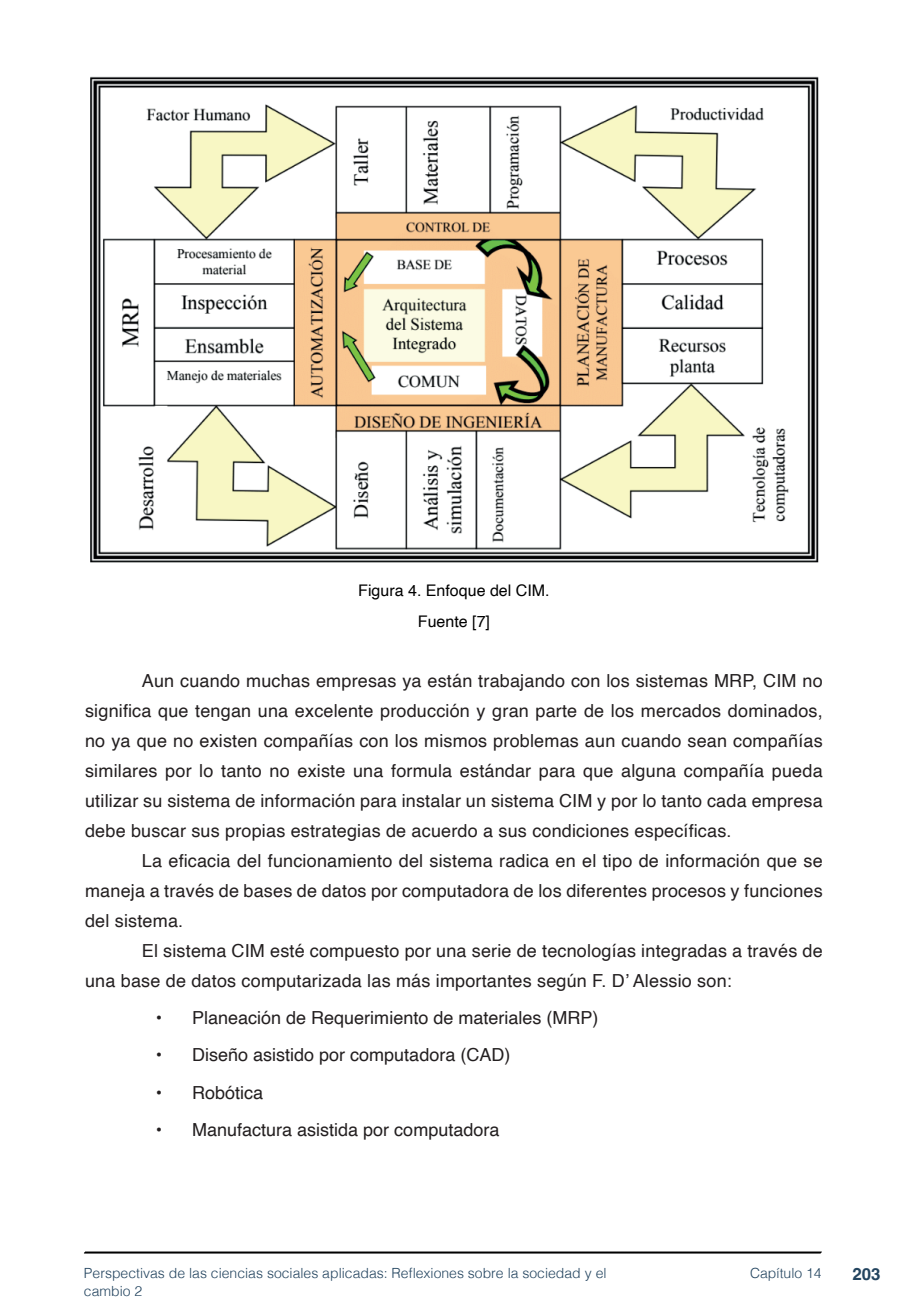
<style>
.page{position:relative;width:908px;height:1304px;background:#fff}
.page>*{position:absolute;margin:0;border:0;box-sizing:border-box;transform-origin:0 0}
.txt{font:18px/30px "Helvetica";letter-spacing:.01em;color:#231f20;text-align:justify}
.t1{font:700 16.8px "Helvetica";color:#23445f}
.imagens_graf_tab{font:16px "Helvetica";color:#000}
.t2{font:300 14px/18px "Helvetica";color:#23445f}
</style>
<div class="page">
<svg style="left:84px;top:1251px;width:737px;height:3px;background:#515151"></svg>
<img style="left:90px;top:76px;width:729px;height:487px">
<p class="imagens_graf_tab" style="left:358px;top:578px;width:193px">Figura 4. Enfoque del CIM.</p>
<p class="imagens_graf_tab" style="left:418px;top:609px;width:74px">Fuente [7]</p>
<p class="txt" style="left:85px;top:666px;width:738px;text-indent:57px">Aun cuando muchas empresas ya están trabajando con los sistemas MRP, CIM no significa que tengan una excelente producción y gran parte de los mercados dominados, no ya que no existen compañías con los mismos problemas aun cuando sean compañías similares por lo tanto no existe una formula estándar para que alguna compañía pueda utilizar su sistema de información para instalar un sistema CIM y por lo tanto cada empresa debe buscar sus propias estrategias de acuerdo a sus condiciones específicas.</p>
<p class="txt" style="left:85px;top:846px;width:738px;text-indent:57px">La eficacia del funcionamiento del sistema radica en el tipo de información que se maneja a través de bases de datos por computadora de los diferentes procesos y funciones del sistema.</p>
<p class="txt" style="left:85px;top:936px;width:738px;text-indent:57px">El sistema CIM esté compuesto por una serie de tecnologías integradas a través de una base de datos computarizada las más importantes según F. D’ Alessio son:</p>
<p class="txt" style="left:156px;top:1003px;width:444px">• Planeación de Requerimiento de materiales (MRP)</p>
<p class="txt" style="left:156px;top:1041px;width:356px">• Diseño asistido por computadora (CAD)</p>
<p class="txt" style="left:156px;top:1078px;width:109px">• Robótica</p>
<p class="txt" style="left:156px;top:1115px;width:345px">• Manufactura asistida por computadora</p>
<p class="t2" style="left:84px;top:1263px;width:524px">Perspectivas de las ciencias sociales aplicadas: Reflexiones sobre la sociedad y el cambio 2</p>
<p class="t2" style="left:749px;top:1263px;width:73px">Capítulo 14</p>
<p class="t1" style="left:851px;top:1264px;width:30px">203</p>
</div>
